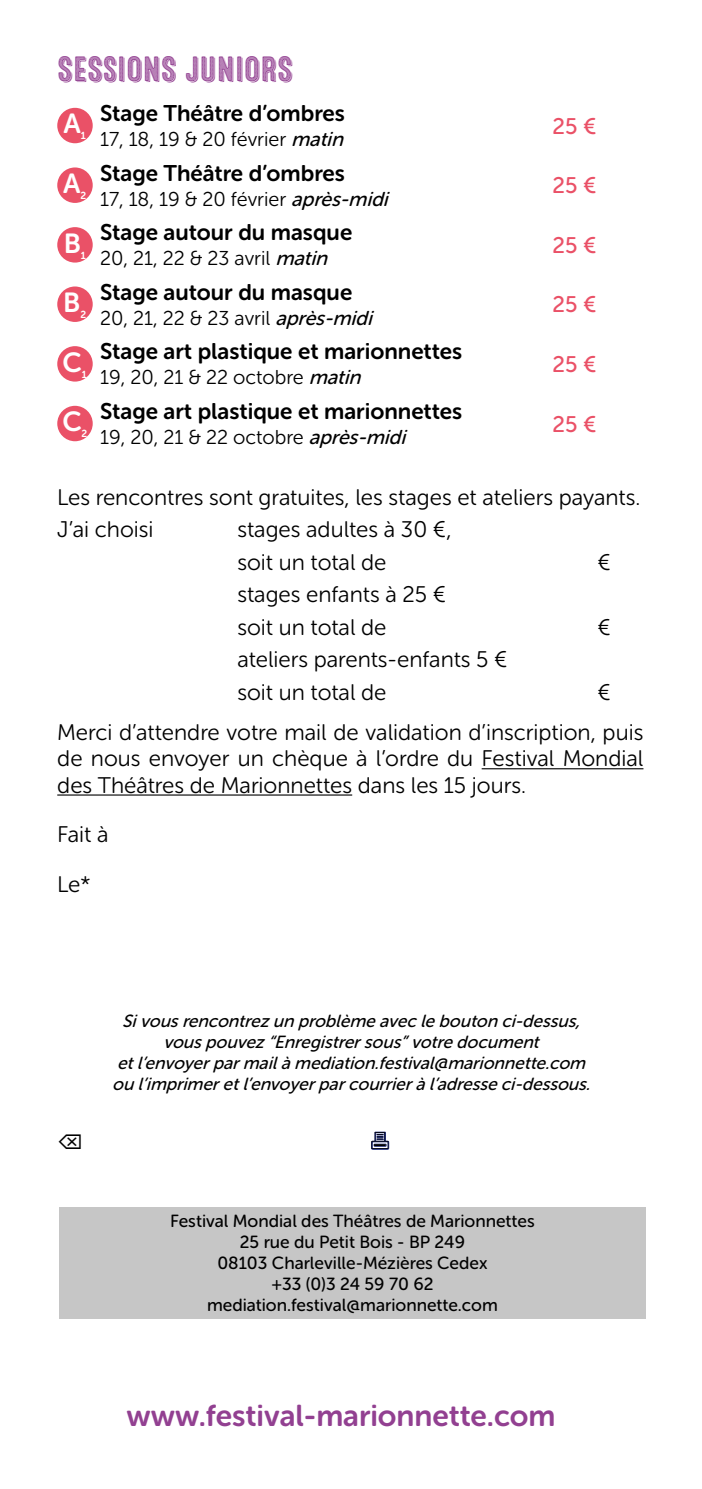
<style>
.page{position:relative;width:702px;height:1489px;background:#fff}
.page>*{position:absolute;margin:0;border:0;box-sizing:border-box;transform-origin:0 0}
.t1{font:35px "Microbrew Soft Five D";color:#924091}
.t2{font:30px "Museo Sans Rounded 700";color:#924091}
.t3{font:27.5px "Museo Sans Rounded 700";color:#fff}
.t4{font:22.5px/32.5px "Museo Sans Rounded 300";color:#000}
.t5{font:22.5px "Museo Sans Rounded 700";color:#000}
.t6{font:22.5px "Museo Sans Rounded 500";color:#ea5167}
.t7{font:20px "Museo Sans Rounded 300";color:#000}
.t8{font:italic 17.5px/21px "Museo Sans Rounded 500";color:#000;text-align:center}
.t9{font:17.5px/21px "Museo Sans Rounded 500";color:#000;text-align:center}
.t10{font:10.25px "Museo Sans Rounded 700";color:#fff}
.s1{font-family:"Museo Sans Rounded 500";font-style:italic}
</style>
<div class="page">
<hr style="left:481px;top:768px;width:162px;height:1px;background:#000">
<hr style="left:57px;top:794px;width:295px;height:1px;background:#000">
<div style="left:59px;top:1206px;width:586px;height:112px;background:#c6c6c6"></div>
<div style="left:57px;top:108px;width:36px;height:35px;background:#ea5167;border-radius:50%"></div>
<div style="left:57px;top:167px;width:36px;height:36px;background:#ea5167;border-radius:50%"></div>
<div style="left:57px;top:286px;width:36px;height:36px;background:#ea5167;border-radius:50%"></div>
<div style="left:57px;top:227px;width:36px;height:35px;background:#ea5167;border-radius:50%"></div>
<div style="left:57px;top:346px;width:36px;height:35px;background:#ea5167;border-radius:50%"></div>
<div style="left:57px;top:406px;width:36px;height:35px;background:#ea5167;border-radius:50%"></div>
<h1 class="t1" style="left:57px;top:48px;width:237px">SESSIONS JUNIORS</h1>
<p class="t3" style="left:64px;top:109px;width:19px">A</p>
<p class="t10" style="left:81px;top:130px;width:7px">1</p>
<p class="t3" style="left:63px;top:168px;width:19px">A</p>
<p class="t10" style="left:81px;top:190px;width:7px">2</p>
<p class="t5" style="left:100px;top:101px;width:246px">Stage Théâtre d’ombres</p>
<p class="t7" style="left:100px;top:128px;width:250px">17, 18, 19 &amp; 20 février <span class="s1">matin</span></p>
<p class="t5" style="left:100px;top:160px;width:246px">Stage Théâtre d’ombres</p>
<p class="t7" style="left:100px;top:188px;width:295px">17, 18, 19 &amp; 20 février <span class="s1">après-midi</span></p>
<p class="t3" style="left:64px;top:228px;width:19px">B</p>
<p class="t10" style="left:81px;top:249px;width:7px">1</p>
<p class="t3" style="left:63px;top:287px;width:19px">B</p>
<p class="t10" style="left:80px;top:309px;width:7px">2</p>
<p class="t3" style="left:63px;top:347px;width:21px">C</p>
<p class="t10" style="left:82px;top:368px;width:7px">1</p>
<p class="t3" style="left:62px;top:406px;width:21px">C</p>
<p class="t10" style="left:81px;top:428px;width:7px">2</p>
<p class="t5" style="left:100px;top:220px;width:254px">Stage autour du masque</p>
<p class="t7" style="left:100px;top:248px;width:234px">20, 21, 22 &amp; 23 avril <span class="s1">matin</span></p>
<p class="t5" style="left:100px;top:279px;width:254px">Stage autour du masque</p>
<p class="t7" style="left:100px;top:307px;width:279px">20, 21, 22 &amp; 23 avril <span class="s1">après-midi</span></p>
<p class="t5" style="left:100px;top:339px;width:363px">Stage art plastique et marionnettes</p>
<p class="t7" style="left:100px;top:367px;width:268px">19, 20, 21 &amp; 22 octobre <span class="s1">matin</span></p>
<p class="t5" style="left:100px;top:398px;width:363px">Stage art plastique et marionnettes</p>
<p class="t7" style="left:100px;top:426px;width:312px">19, 20, 21 &amp; 22 octobre <span class="s1">après-midi</span></p>
<p class="t6" style="left:552px;top:114px;width:46px">25 €</p>
<p class="t6" style="left:552px;top:173px;width:46px">25 €</p>
<p class="t6" style="left:552px;top:233px;width:46px">25 €</p>
<p class="t6" style="left:552px;top:292px;width:46px">25 €</p>
<p class="t6" style="left:552px;top:352px;width:46px">25 €</p>
<p class="t6" style="left:552px;top:411px;width:46px">25 €</p>
<p class="t4" style="left:57px;top:481px;width:584px">Les rencontres sont gratuites, les stages et ateliers payants.<br>J’ai choisi</p>
<p class="t4" style="left:237px;top:513px;width:216px">stages adultes à 30 €, soit un total de</p>
<p class="t4" style="left:597px;top:546px;width:15px">€</p>
<p class="t4" style="left:237px;top:578px;width:210px">stages enfants à 25 € soit un total de</p>
<p class="t4" style="left:597px;top:611px;width:15px">€</p>
<p class="t4" style="left:237px;top:643px;width:272px">ateliers parents-enfants 5 € soit un total de</p>
<p class="t4" style="left:57px;top:672px;width:587px;line-height:40.5px;text-indent:540px">€<br>Merci d’attendre votre mail de validation d’inscription, puis</p>
<p class="t4" style="left:57px;top:745px;width:587px;line-height:26.2px">de nous envoyer un chèque à l’ordre du Festival Mondial des Théâtres de Marionnettes dans les 15 jours.</p>
<p class="t4" style="left:57px;top:817px;width:53px">Fait à</p>
<p class="t4" style="left:57px;top:867px;width:35px">Le*</p>
<p class="t8" style="left:112px;top:1010px;width:484px">Sivousrencontrezun problèmeaveclebouton ci-dessus, vouspouvez“Enregistrersous”votredocument etl’envoyerparmailàmediation.festival@marionnette.com ou l’imprimeretl’envoyerparcourrieràl’adresseci-dessous.</p>
<p class="t9" style="left:170px;top:1210px;width:366px">Festival Mondial des Théâtres de Marionnettes 25 rue du Petit Bois - BP 249<br>08103 Charleville-Mézières Cedex<br>+33 (0)3 24 59 70 62 mediation.festival@marionnette.com</p>
<h2 class="t2" style="left:127px;top:1398px;width:430px">www.festival-marionnette.com</h2>
</div>
